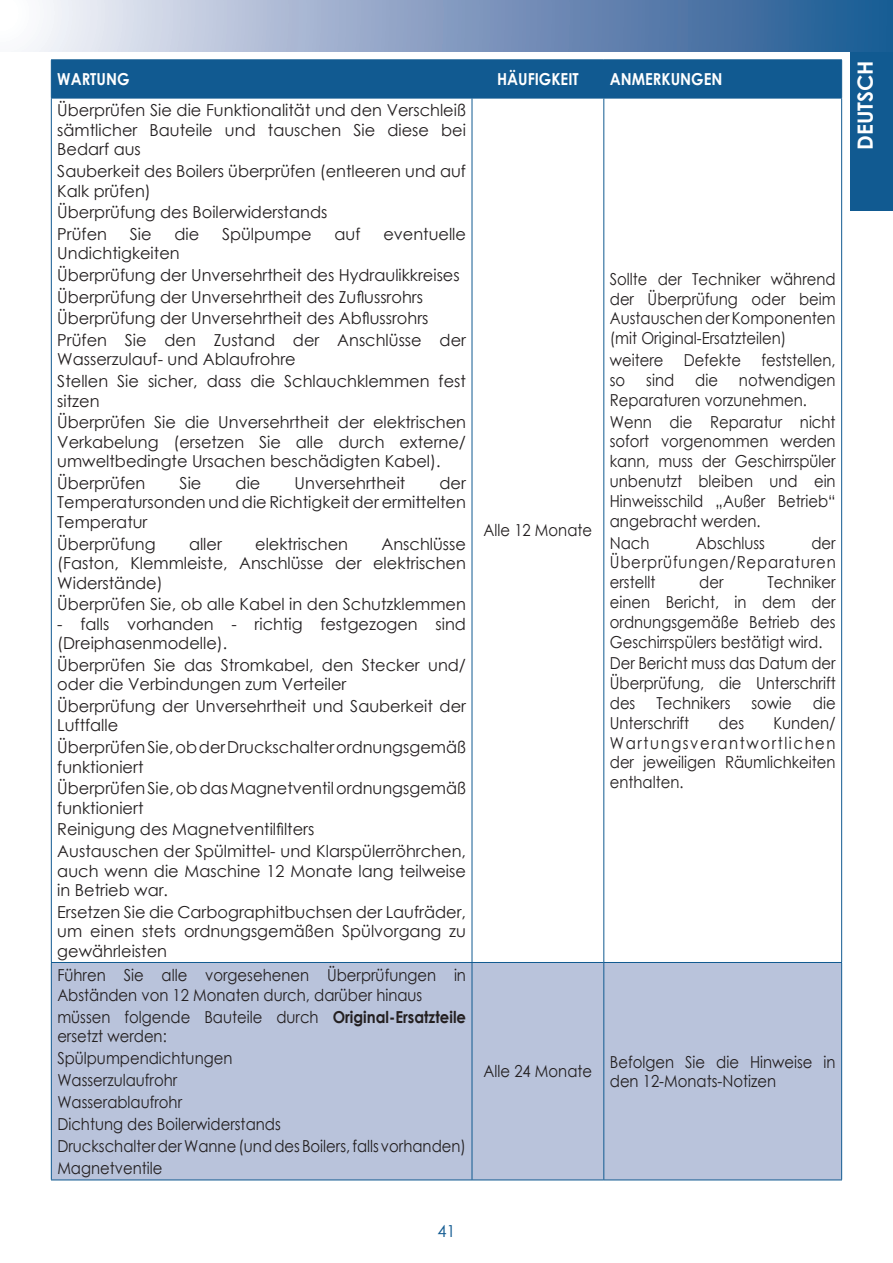
<style>
.page{position:relative;width:893px;height:1263px;background:#fff}
.page>*{position:absolute;margin:0;border:0;box-sizing:border-box;transform-origin:0 0}
.t1{font:700 21px "Century Gothic";color:#fff}
.t2{font:16.5px/19.5px "Century Gothic";color:#231f20}
.t3{font:16.5px/19.8px "Century Gothic";color:#231f20;text-align:justify;scale:.9 1}
.t4{font:700 16.5px "Century Gothic";color:#fff;scale:.9 1}
.t5{font:16.5px "Century Gothic";color:#115a91}
.s1{font-weight:700}
</style>
<div class="page">
<div style="left:850px;top:0;width:43px;height:210px;background:#115a91"></div>
<div style="left:0;top:0;width:893px;height:51px;background:linear-gradient(to right,#f9f3fa,#18508e)"></div>
<div style="left:52px;top:61px;width:789px;height:37px;background:#115a91"></div>
<div style="left:52px;top:963px;width:789px;height:217px;background:#b9c3db"></div>
<hr style="left:51px;top:98px;width:1px;height:864px;background:#115a91">
<hr style="left:472px;top:98px;width:1px;height:864px;background:#115a91">
<hr style="left:603px;top:98px;width:1px;height:864px;background:#115a91">
<hr style="left:841px;top:98px;width:1px;height:864px;background:#115a91">
<hr style="left:51px;top:60px;width:421px;height:1px;background:#115a91">
<hr style="left:51px;top:60px;width:1px;height:38px;background:#115a91">
<hr style="left:472px;top:60px;width:132px;height:1px;background:#115a91">
<hr style="left:472px;top:60px;width:1px;height:38px;background:#115a91">
<hr style="left:604px;top:60px;width:238px;height:1px;background:#115a91">
<hr style="left:603px;top:60px;width:1px;height:38px;background:#115a91">
<hr style="left:841px;top:60px;width:1px;height:38px;background:#115a91">
<hr style="left:51px;top:98px;width:421px;height:1px;background:#115a91">
<hr style="left:472px;top:98px;width:132px;height:1px;background:#115a91">
<hr style="left:604px;top:98px;width:238px;height:1px;background:#115a91">
<hr style="left:51px;top:962px;width:421px;height:1px;background:#115a91">
<hr style="left:51px;top:963px;width:1px;height:217px;background:#115a91">
<hr style="left:472px;top:962px;width:132px;height:1px;background:#115a91">
<hr style="left:472px;top:963px;width:1px;height:217px;background:#115a91">
<hr style="left:604px;top:962px;width:238px;height:1px;background:#115a91">
<hr style="left:603px;top:963px;width:1px;height:217px;background:#115a91">
<hr style="left:841px;top:963px;width:1px;height:217px;background:#115a91">
<hr style="left:51px;top:1180px;width:421px;height:1px;background:#115a91">
<hr style="left:472px;top:1180px;width:132px;height:1px;background:#115a91">
<hr style="left:604px;top:1180px;width:238px;height:1px;background:#115a91">
<p class="t4" style="left:57px;top:67px;width:82px">WARTUNG</p>
<p class="t4" style="left:497px;top:67px;width:92px">HÄUFIGKEIT</p>
<p class="t4" style="left:610px;top:67px;width:127px">ANMERKUNGEN</p>
<p class="t2" style="left:57px;top:101px;width:410px;text-align:justify">Überprüfen Sie die Funktionalität und den Verschleiß sämtlicher Bauteile und tauschen Sie diese bei Bedarf aus</p>
<p class="t2" style="left:57px;top:161px;width:410px">Sauberkeit des Boilers überprüfen (entleeren und auf<br>Kalk prüfen)</p>
<p class="t2" style="left:57px;top:201px;width:272px;line-height:21.6px">Überprüfung des Boilerwiderstands<br>Prüfen</p>
<p class="t2" style="left:130px;top:224px;width:23px">Sie</p>
<p class="t2" style="left:174px;top:224px;width:26px">die</p>
<p class="t2" style="left:222px;top:224px;width:91px">Spülpumpe</p>
<p class="t2" style="left:335px;top:224px;width:27px">auf</p>
<p class="t2" style="left:383px;top:224px;width:84px">eventuelle</p>
<p class="t2" style="left:57px;top:242px;width:410px;line-height:21.6px">Undichtigkeiten<br>Überprüfung der Unversehrtheit des Hydraulikkreises Überprüfung der Unversehrtheit des Zuflussrohrs Überprüfung der Unversehrtheit des Abflussrohrs Prüfen Sie den Zustand der Anschlüsse der</p>
<p class="t2" style="left:57px;top:348px;width:410px;line-height:21.6px">Wasserzulauf- und Ablaufrohre<br>Stellen Sie sicher, dass die Schlauchklemmen fest</p>
<p class="t2" style="left:57px;top:390px;width:410px;line-height:21.6px">sitzen<br>Überprüfen Sie die Unversehrtheit der elektrischen</p>
<p class="t2" style="left:57px;top:432px;width:410px">Verkabelung (ersetzen Sie alle durch externe/ umweltbedingte Ursachen beschädigten Kabel).</p>
<p class="t2" style="left:57px;top:473px;width:90px">Überprüfen</p>
<p class="t2" style="left:180px;top:473px;width:23px">Sie</p>
<p class="t2" style="left:236px;top:473px;width:26px">die</p>
<p class="t2" style="left:295px;top:473px;width:112px">Unversehrtheit</p>
<p class="t3" style="left:610px;top:269px;width:252px">Sollte der Techniker während der Überprüfung oder beim Austauschen der Komponenten (mit Original-Ersatzteilen)</p>
<p class="t3" style="left:610px;top:350px;width:252px">weitere Defekte feststellen, so</p>
<p class="t3" style="left:610px;top:370px;width:252px;text-indent:129px">notwendigen<br>Reparaturen vorzunehmen.</p>
<p class="t3" style="left:610px;top:411px;width:252px">Wenn die Reparatur nicht sofort vorgenommen werden kann, muss der Geschirrspüler unbenutzt bleiben und ein Hinweisschild „Außer Betrieb“ angebracht werden.</p>
<p class="t3" style="left:610px;top:532px;width:46px">Nach</p>
<p class="t3" style="left:696px;top:532px;width:78px">Abschluss</p>
<p class="t3" style="left:646px;top:370px;width:33px">sind</p>
<p class="t3" style="left:695px;top:370px;width:27px">die</p>
<p class="t2" style="left:57px;top:473px;width:410px;text-align:justify;text-indent:382px">der Temperatursonden und die Richtigkeit der ermittelten Temperatur</p>
<p class="t2" style="left:57px;top:533px;width:100px">Überprüfung</p>
<p class="t2" style="left:189px;top:533px;width:34px">aller</p>
<p class="t2" style="left:255px;top:533px;width:94px">elektrischen</p>
<p class="t3" style="left:484px;top:520px;width:122px">Alle 12 Monate</p>
<p class="t3" style="left:610px;top:532px;width:252px;text-indent:202px">der Überprüfungen/Reparaturen erstellt</p>
<p class="t2" style="left:57px;top:533px;width:410px;text-align:justify;text-indent:324px">Anschlüsse (Faston, Klemmleiste, Anschlüsse der elektrischen Widerstände)</p>
<p class="t2" style="left:57px;top:594px;width:410px">Überprüfen Sie, ob alle Kabel in den Schutzklemmen</p>
<p class="t2" style="left:57px;top:614px;width:410px">- falls vorhanden - richtig festgezogen sind (Dreiphasenmodelle).</p>
<p class="t2" style="left:57px;top:655px;width:410px">Überprüfen Sie das Stromkabel, den Stecker und/ oder die Verbindungen zum Verteiler</p>
<p class="t2" style="left:57px;top:696px;width:410px">Überprüfung der Unversehrtheit und Sauberkeit der<br>Luftfalle</p>
<p class="t2" style="left:57px;top:737px;width:410px">Überprüfen Sie, ob der Druckschalter ordnungsgemäß funktioniert</p>
<p class="t2" style="left:57px;top:778px;width:410px">Überprüfen Sie, ob das Magnetventil ordnungsgemäß funktioniert</p>
<p class="t2" style="left:57px;top:818px;width:410px;line-height:21.6px">Reinigung des Magnetventilfilters<br>Austauschen der Spülmittel- und Klarspülerröhrchen,</p>
<p class="t2" style="left:57px;top:860px;width:410px">auch wenn die Maschine 12 Monate lang teilweise in Betrieb war.</p>
<p class="t2" style="left:57px;top:902px;width:410px;text-align:justify">Ersetzen Sie die Carbographitbuchsen der Laufräder, um einen stets ordnungsgemäßen Spülvorgang zu gewährleisten</p>
<p class="t3" style="left:610px;top:572px;width:252px;text-indent:158px">Techniker einen Bericht, in dem der ordnungsgemäße Betrieb des Geschirrspülers bestätigt wird.</p>
<p class="t3" style="left:610px;top:653px;width:252px">Der Bericht muss das Datum der Überprüfung, die Unterschrift des</p>
<p class="t3" style="left:699px;top:572px;width:28px">der</p>
<p class="t3" style="left:656px;top:693px;width:84px">Technikers</p>
<p class="t3" style="left:751px;top:693px;width:46px">sowie</p>
<p class="t3" style="left:813px;top:693px;width:27px">die</p>
<p class="t3" style="left:610px;top:713px;width:90px">Unterschrift</p>
<p class="t3" style="left:719px;top:713px;width:30px">des</p>
<p class="t3" style="left:610px;top:713px;width:252px;text-indent:164px">Kunden/ Wartungsverantwortlichen der jeweiligen Räumlichkeiten enthalten.</p>
<p class="t3" style="left:57px;top:965px;width:456px">Führen Sie alle vorgesehenen Überprüfungen in<br>Abständen von 12 Monaten durch, darüber hinaus</p>
<p class="t3" style="left:57px;top:1006px;width:456px">müssen folgende Bauteile durch <span class="s1">Original-Ersatzteile </span>ersetzt werden:</p>
<p class="t3" style="left:57px;top:1047px;width:456px;line-height:21.9px;text-align:left">Spülpumpendichtungen<br>Wasserzulaufrohr<br>Wasserablaufrohr<br>Dichtung des Boilerwiderstands<br>Druckschalter der Wanne (und des Boilers, falls vorhanden)<br>Magnetventile</p>
<p class="t3" style="left:484px;top:1061px;width:122px">Alle 24 Monate</p>
<p class="t3" style="left:610px;top:1051px;width:252px">Befolgen Sie die Hinweise in den 12-Monats-Notizen</p>
<p class="t5" style="left:437px;top:1219px;width:20px">41</p>
<p class="t1" style="left:849px;top:150px;width:91px;rotate:-90deg">DEUTSCH</p>
</div>
